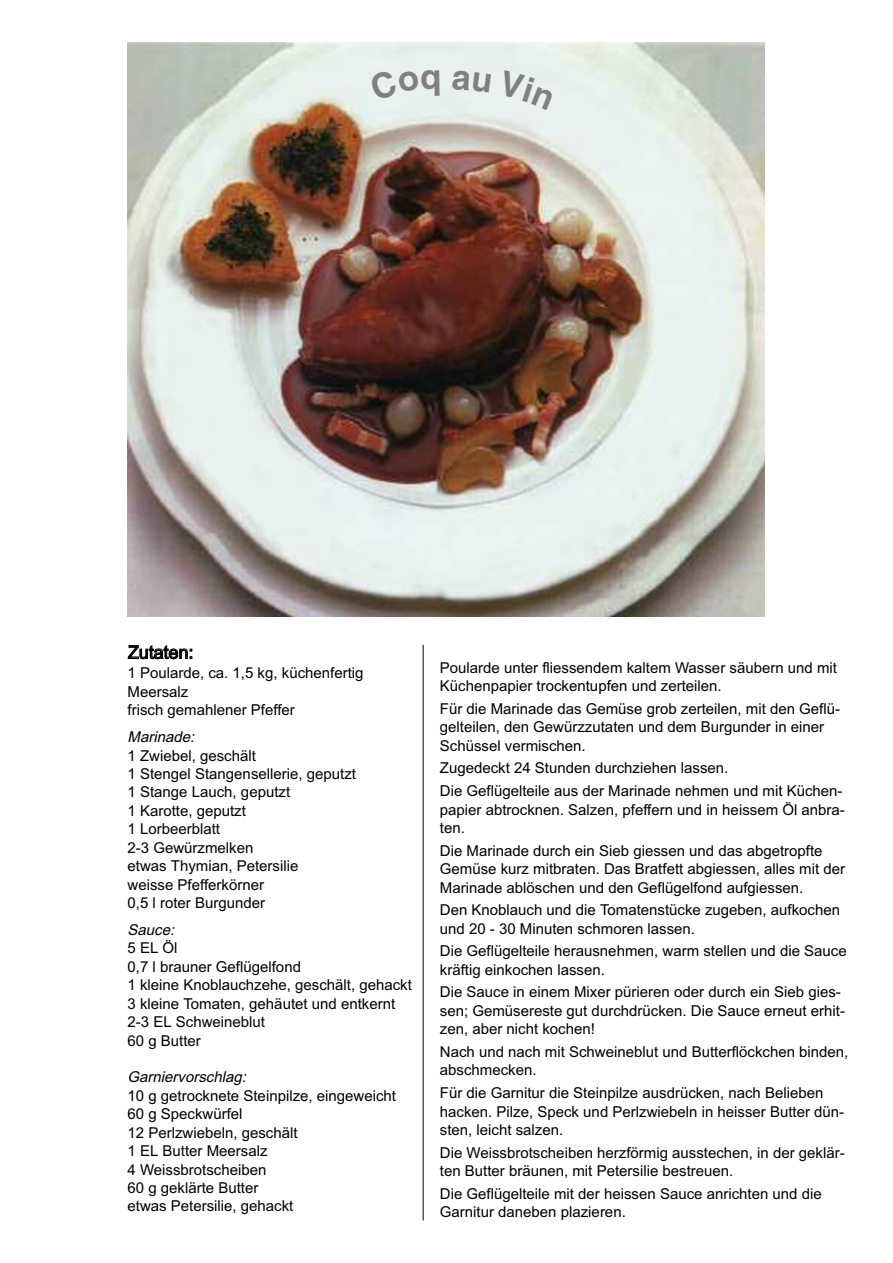
<style>
.page{position:relative;width:893px;height:1263px;background:#fff}
.page>*{position:absolute;margin:0;border:0;box-sizing:border-box;transform-origin:0 0}
.t1{font:18px "Arial";letter-spacing:-.005em;color:#000}
.t2{font:15px/18.5px "Arial";color:#000}
.t3{font:italic 15px "Arial";color:#000}
</style>
<div class="page">
<img style="left:128px;top:43px;width:637px;height:574px">
<hr style="left:423px;top:645px;width:1px;height:575px;background:#000">
<div style="left:369px;top:69px;width:71px;height:32px;background:#e8f1ee"></div>
<svg style="left:452px;top:70px;width:39px;height:23px"></svg>
<div style="left:498px;top:70px;width:56px;height:40px;background:#e8f1ee"></div>
<p class="t1" style="left:128px;top:646px;width:67px">Zutaten:</p>
<p class="t2" style="left:128px;top:665px;width:237px">1 Poularde, ca. 1,5 kg, küchenfertig<br>Meersalz<br>frisch gemahlener Pfeffer</p>
<p class="t3" style="left:128px;top:731px;width:71px">Marinade:</p>
<p class="t2" style="left:128px;top:747px;width:230px">1 Zwiebel, geschält<br>1 Stengel Stangensellerie, geputzt<br>1 Stange Lauch, geputzt<br>1 Karotte, geputzt<br>1 Lorbeerblatt<br>2-3 Gewürzmelken<br>etwas Thymian, Petersilie<br>weisse Pfefferkörner<br>0,5 l roter Burgunder</p>
<p class="t3" style="left:128px;top:924px;width:51px">Sauce:</p>
<p class="t2" style="left:128px;top:940px;width:286px">5 EL Öl<br>0,7 l brauner Geflügelfond<br>1 kleine Knoblauchzehe, geschält, gehackt<br>3 kleine Tomaten, gehäutet und entkernt<br>2-3 EL Schweineblut<br>60 g Butter</p>
<p class="t3" style="left:128px;top:1072px;width:123px">Garniervorschlag:</p>
<p class="t2" style="left:128px;top:1088px;width:270px">10 g getrocknete Steinpilze, eingeweicht<br>60 g Speckwürfel<br>12 Perlzwiebeln, geschält<br>1 EL Butter Meersalz<br>4 Weissbrotscheiben<br>60 g geklärte Butter<br>etwas Petersilie, gehackt</p>
<p class="t2" style="left:440px;top:660px;width:399px">Poularde unter fliessendem kaltem Wasser säubern und mit<br>Küchenpapier trockentupfen und zerteilen.</p>
<p class="t2" style="left:440px;top:701px;width:402px">Für die Marinade das Gemüse grob zerteilen, mit den Geflü&shy;gelteilen, den Gewürzzutaten und dem Burgunder in einer<br>Schüssel vermischen.</p>
<p class="t2" style="left:440px;top:758px;width:404px;line-height:22.6px">Zugedeckt 24 Stunden durchziehen lassen.<br>Die Geflügelteile aus der Marinade nehmen und mit Küchen-</p>
<p class="t2" style="left:440px;top:801px;width:406px">papier abtrocknen. Salzen, pfeffern und in heissem Öl anbra&shy;ten.</p>
<p class="t2" style="left:440px;top:842px;width:407px">Die Marinade durch ein Sieb giessen und das abgetropfte<br>Gemüse kurz mitbraten. Das Bratfett abgiessen, alles mit der<br>Marinade ablöschen und den Geflügelfond aufgiessen.</p>
<p class="t2" style="left:440px;top:902px;width:402px">Den Knoblauch und die Tomatenstücke zugeben, aufkochen und 20 - 30 Minuten schmoren lassen.</p>
<p class="t2" style="left:440px;top:943px;width:408px">Die Geflügelteile herausnehmen, warm stellen und die Sauce kräftig einkochen lassen.</p>
<p class="t2" style="left:440px;top:984px;width:407px">Die Sauce in einem Mixer pürieren oder durch ein Sieb gies&shy;sen; Gemüsereste gut durchdrücken. Die Sauce erneut erhit&shy;zen, aber nicht kochen!</p>
<p class="t2" style="left:440px;top:1044px;width:410px">Nach und nach mit Schweineblut und Butterflöckchen binden, abschmecken.</p>
<p class="t2" style="left:440px;top:1085px;width:406px">Für die Garnitur die Steinpilze ausdrücken, nach Belieben hacken. Pilze, Speck und Perlzwiebeln in heisser Butter dün&shy;sten, leicht salzen.</p>
<p class="t2" style="left:440px;top:1144px;width:406px">Die Weissbrotscheiben herzförmig ausstechen, in der geklär&shy;ten Butter bräunen, mit Petersilie bestreuen.</p>
<p class="t2" style="left:440px;top:1186px;width:383px">Die Geflügelteile mit der heissen Sauce anrichten und die<br>Garnitur daneben plazieren.</p>
</div>
